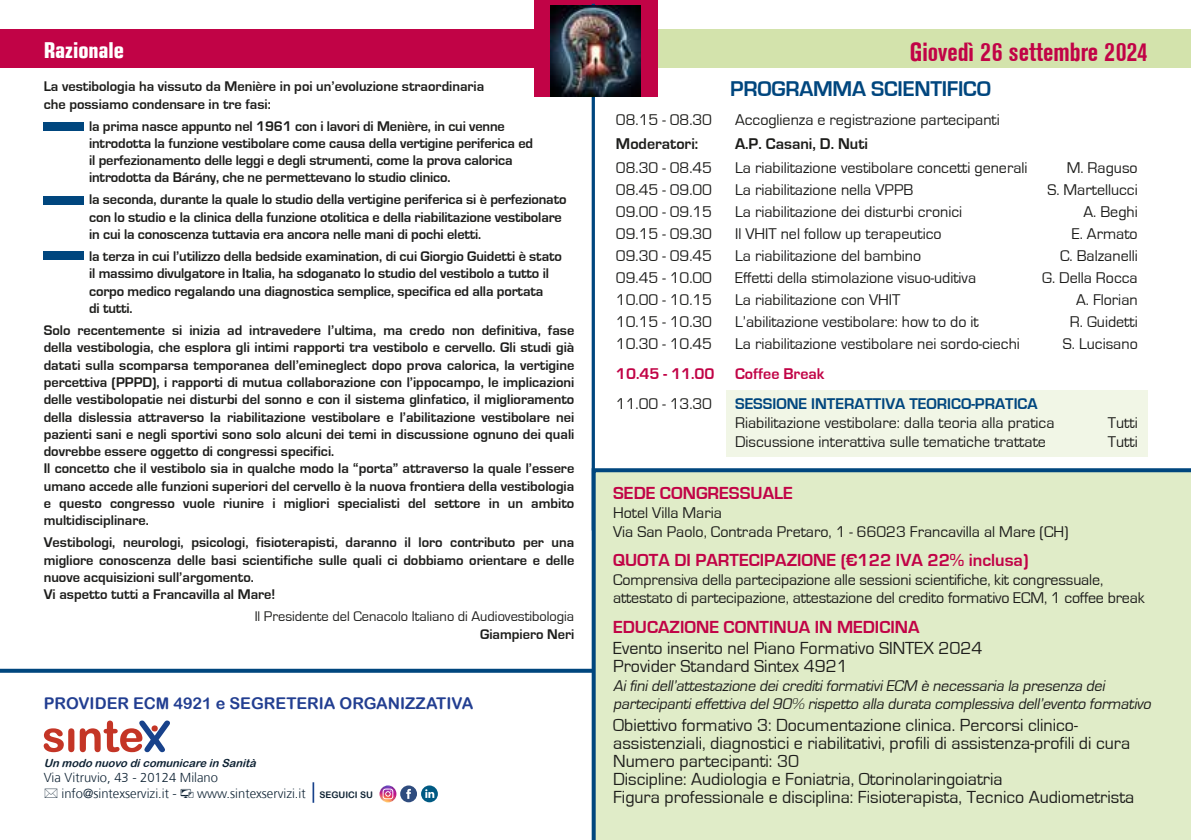
<style>
.page{position:relative;width:1191px;height:840px;background:#fff}
.page>*{position:absolute;margin:0;border:0;box-sizing:border-box;transform-origin:0 0}
.t1{font:700 condensed 26px "Akzidenz Grotesk BE";color:#c10346}
.t2{font:700 22px "Eurostile";letter-spacing:-.01em;color:#00467e}
.t3{font:700 condensed 22px "Eurostile";color:#fff}
.t4{font:18px/18px "Eurostile";color:#1d1d1b}
.t5{font:700 18px "Eurostile";color:#c10346}
.t6{font:16.2px "Arial Rounded MT Bold";color:#223e91}
.t7{font:16px/19.2px "Eurostile";color:#1d1d1b}
.t8{font:italic 16px/18px "Eurostile";color:#1d1d1b}
.t9{font:700 16px "Eurostile";color:#00467e}
.t10{font:700 16px "Eurostile";color:#1d1d1b}
.t11{font:700 16px "Eurostile";color:#c10346}
.t12{font:700 14.4px/17.2px "Eurostile";color:#1d1d1b}
.t13{font:14.4px "Eurostile";color:#1d1d1b}
.t14{font:300 13px/15.6px "Frutiger";color:#0e2233}
.t15{font:italic 11px "Arial Rounded MT Bold";color:#0e2233}
.s1{font-family:"Arial Rounded MT Bold";font-weight:400;font-size:9px}
</style>
<div class="page">
<div style="left:0;top:29px;width:595px;height:39px;background:#c10346"></div>
<div style="left:591px;top:468px;width:600px;height:371px;background:#e0ecc8"></div>
<div style="left:44px;top:122px;width:40px;height:9px;background:#00467e"></div>
<div style="left:44px;top:195px;width:40px;height:9px;background:#00467e"></div>
<div style="left:44px;top:251px;width:40px;height:8px;background:#00467e"></div>
<div style="left:726px;top:389px;width:421px;height:67px;background:#f1f6e6"></div>
<svg style="left:44px;top:728px;width:30px;height:23px"></svg>
<svg style="left:80px;top:720px;width:90px;height:31px"></svg>
<hr style="left:312px;top:781px;width:2px;height:21px;background:#18428b">
<svg style="left:400px;top:785px;width:38px;height:16px"></svg>
<img style="left:379px;top:785px;width:17px;height:17px">
<svg style="left:382px;top:788px;width:11px;height:10px"></svg>
<div style="left:591px;top:29px;width:600px;height:39px;background:#d3e3ac"></div>
<div style="left:534px;top:0;width:123px;height:96px;background:#c10346"></div>
<svg style="left:591px;top:4px;width:4px;height:526px;background:#2d6694"></svg>
<svg style="left:0;top:668px;width:595px;height:4px;background:#306996"></svg>
<img style="left:550px;top:6px;width:91px;height:90px">
<h2 class="t3" style="left:44px;top:37px;width:82px">Razionale</h2>
<h1 class="t1" style="left:910px;top:37px;width:239px">Giovedì 26 settembre 2024</h1>
<p class="t12" style="left:44px;top:78px;width:442px">La vestibologia ha vissuto da Menière in poi un’evoluzione straordinaria</p>
<h2 class="t2" style="left:730px;top:77px;width:262px">PROGRAMMA SCIENTIFICO</h2>
<p class="t12" style="left:89px;top:93px;width:417px;line-height:22px;text-indent:-45px">che possiamo condensare in tre fasi:<br>la prima nasce appunto nel 1961 con i lavori di Menière, in cui venne</p>
<p class="t12" style="left:89px;top:135px;width:445px">introdotta la funzione vestibolare come causa della vertigine periferica ed il perfezionamento delle leggi e degli strumenti, come la prova calorica introdotta da Bárány, che ne permettevano lo studio clinico.</p>
<p class="t12" style="left:89px;top:191px;width:479px">la seconda, durante la quale lo studio della vertigine periferica si è perfezionato con lo studio e la clinica della funzione otolitica e della riabilitazione vestibolare in cui la conoscenza tuttavia era ancora nelle mani di pochi eletti.</p>
<p class="t12" style="left:89px;top:248px;width:474px">la terza in cui l’utilizzo della bedside examination, di cui Giorgio Guidetti è stato il massimo divulgatore in Italia, ha sdoganato lo studio del vestibolo a tutto il corpo medico regalando una diagnostica semplice, specifica ed alla portata<br>di tutti.</p>
<p class="t12" style="left:44px;top:322px;width:532px">Solo recentemente si inizia ad intravedere l’ultima, ma credo non definitiva, fase della vestibologia, che esplora gli intimi rapporti tra vestibolo e cervello. Gli studi già datati sulla scomparsa temporanea dell’emineglect dopo prova calorica, la vertigine percettiva (PPPD), i rapporti di mutua collaborazione con l’ippocampo, le implicazioni delle vestibolopatie nei disturbi del sonno e con il sistema glinfatico, il miglioramento della dislessia attraverso la riabilitazione vestibolare e l’abilitazione vestibolare nei pazienti sani e negli sportivi sono solo alcuni dei temi in discussione ognuno dei quali dovrebbe essere oggetto di congressi specifici.<br>Il concetto che il vestibolo sia in qualche modo la “porta” attraverso la quale l’essere umano accede alle funzioni superiori del cervello è la nuova frontiera della vestibologia e questo congresso vuole riunire i migliori specialisti del settore in un ambito multidisciplinare.</p>
<p class="t12" style="left:44px;top:534px;width:532px">Vestibologi, neurologi, psicologi, fisioterapisti, daranno il loro contributo per una migliore conoscenza delle basi scientifiche sulle quali ci dobbiamo orientare e delle nuove acquisizioni sull’argomento.<br>Vi aspetto tutti a Francavilla al Mare!</p>
<p class="t13" style="left:255px;top:608px;width:321px">Il Presidente del Cenacolo Italiano di Audiovestibologia</p>
<p class="t12" style="left:480px;top:625px;width:96px">Giampiero Neri</p>
<p class="t7" style="left:616px;top:110px;width:98px">08.15 - 08.30</p>
<p class="t7" style="left:735px;top:110px;width:266px">Accoglienza e registrazione partecipanti</p>
<p class="t10" style="left:616px;top:134px;width:84px">Moderatori:</p>
<p class="t10" style="left:735px;top:134px;width:134px">A.P. Casani, D. Nuti</p>
<p class="t7" style="left:616px;top:158px;width:98px">08.30 - 08.45</p>
<p class="t7" style="left:735px;top:158px;width:294px">La riabilitazione vestibolare concetti generali</p>
<p class="t7" style="left:1066px;top:158px;width:72px">M. Raguso</p>
<p class="t7" style="left:616px;top:180px;width:98px">08.45 - 09.00</p>
<p class="t7" style="left:735px;top:180px;width:180px">La riabilitazione nella VPPB</p>
<p class="t7" style="left:1047px;top:180px;width:92px">S. Martellucci</p>
<p class="t7" style="left:616px;top:202px;width:98px">09.00 - 09.15</p>
<p class="t7" style="left:735px;top:202px;width:228px">La riabilitazione dei disturbi cronici</p>
<p class="t7" style="left:1083px;top:202px;width:56px">A. Beghi</p>
<p class="t7" style="left:616px;top:224px;width:98px">09.15 - 09.30</p>
<p class="t7" style="left:735px;top:224px;width:208px">Il VHIT nel follow up terapeutico</p>
<p class="t7" style="left:1071px;top:224px;width:67px">E. Armato</p>
<p class="t7" style="left:616px;top:246px;width:98px">09.30 - 09.45</p>
<p class="t7" style="left:735px;top:246px;width:188px">La riabilitazione del bambino</p>
<p class="t7" style="left:1060px;top:246px;width:79px">C. Balzanelli</p>
<p class="t7" style="left:616px;top:268px;width:98px">09.45 - 10.00</p>
<p class="t7" style="left:735px;top:268px;width:243px">Effetti della stimolazione visuo-uditiva</p>
<p class="t7" style="left:1042px;top:268px;width:97px">G. Della Rocca</p>
<p class="t7" style="left:616px;top:290px;width:98px">10.00 - 10.15</p>
<p class="t7" style="left:735px;top:290px;width:167px">La riabilitazione con VHIT</p>
<p class="t7" style="left:1076px;top:290px;width:63px">A. Florian</p>
<p class="t7" style="left:616px;top:312px;width:98px">10.15 - 10.30</p>
<p class="t7" style="left:735px;top:312px;width:245px">L’abilitazione vestibolare: how to do it</p>
<p class="t7" style="left:1070px;top:312px;width:69px">R. Guidetti</p>
<p class="t7" style="left:616px;top:334px;width:98px">10.30 - 10.45</p>
<p class="t7" style="left:735px;top:334px;width:286px">La riabilitazione vestibolare nei sordo-ciechi</p>
<p class="t7" style="left:1063px;top:334px;width:76px">S. Lucisano</p>
<p class="t11" style="left:616px;top:364px;width:100px">10.45 - 11.00</p>
<p class="t11" style="left:735px;top:364px;width:91px">Coffee Break</p>
<p class="t7" style="left:616px;top:394px;width:98px">11.00 - 13.30</p>
<p class="t9" style="left:735px;top:394px;width:304px">SESSIONE INTERATTIVA TEORICO-PRATICA</p>
<p class="t7" style="left:735px;top:413px;width:321px">Riabilitazione vestibolare: dalla teoria alla pratica</p>
<p class="t7" style="left:1108px;top:413px;width:31px">Tutti</p>
<p class="t7" style="left:735px;top:432px;width:312px">Discussione interattiva sulle tematiche trattate</p>
<p class="t7" style="left:1108px;top:432px;width:31px">Tutti</p>
<p class="t5" style="left:613px;top:482px;width:181px">SEDE CONGRESSUALE</p>
<p class="t7" style="left:613px;top:503px;width:457px">Hotel Villa Maria<br>Via San Paolo, Contrada Pretaro, 1 - 66023 Francavilla al Mare (CH)</p>
<p class="t5" style="left:613px;top:550px;width:417px">QUOTA DI PARTECIPAZIONE (€122 IVA 22% inclusa)</p>
<p class="t7" style="left:613px;top:571px;width:533px;line-height:18px">Comprensiva della partecipazione alle sessioni scientifiche, kit congressuale, attestato di partecipazione, attestazione del credito formativo ECM, 1 coffee break</p>
<p class="t5" style="left:613px;top:616px;width:308px">EDUCAZIONE CONTINUA IN MEDICINA</p>
<p class="t4" style="left:613px;top:639px;width:371px">Evento inserito nel Piano Formativo SINTEX 2024<br>Provider Standard Sintex 4921</p>
<p class="t8" style="left:613px;top:677px;width:542px">Aifinidell’attestazione deicreditiformativiECM è necessaria la presenza dei partecipantieffettiva del90% rispetto alla durata complessiva dell’evento formativo</p>
<p class="t4" style="left:613px;top:716px;width:523px">Obiettivo formativo 3: Documentazione clinica. Percorsi clinico&shy;assistenziali, diagnostici e riabilitativi, profili di assistenza-profili di cura Numero partecipanti: 30<br>Discipline: Audiologia e Foniatria, Otorinolaringoiatria<br>Figura professionale e disciplina: Fisioterapista, Tecnico Audiometrista</p>
<p class="t6" style="left:44px;top:693px;width:431px">PROVIDER ECM 4921 e SEGRETERIA ORGANIZZATIVA</p>
<p class="t15" style="left:44px;top:755px;width:217px">Un modo nuovo dicomunicare in Sanità</p>
<p class="t14" style="left:62px;top:769px;width:158px;text-indent:-18px">Via Vitruvio, 43 - 20124 Milano info@sintexservizi.it -</p>
<p class="t14" style="left:197px;top:785px;width:177px">www.sintexservizi.it <span class="s1">SEGUICI SU</span></p>
</div>
